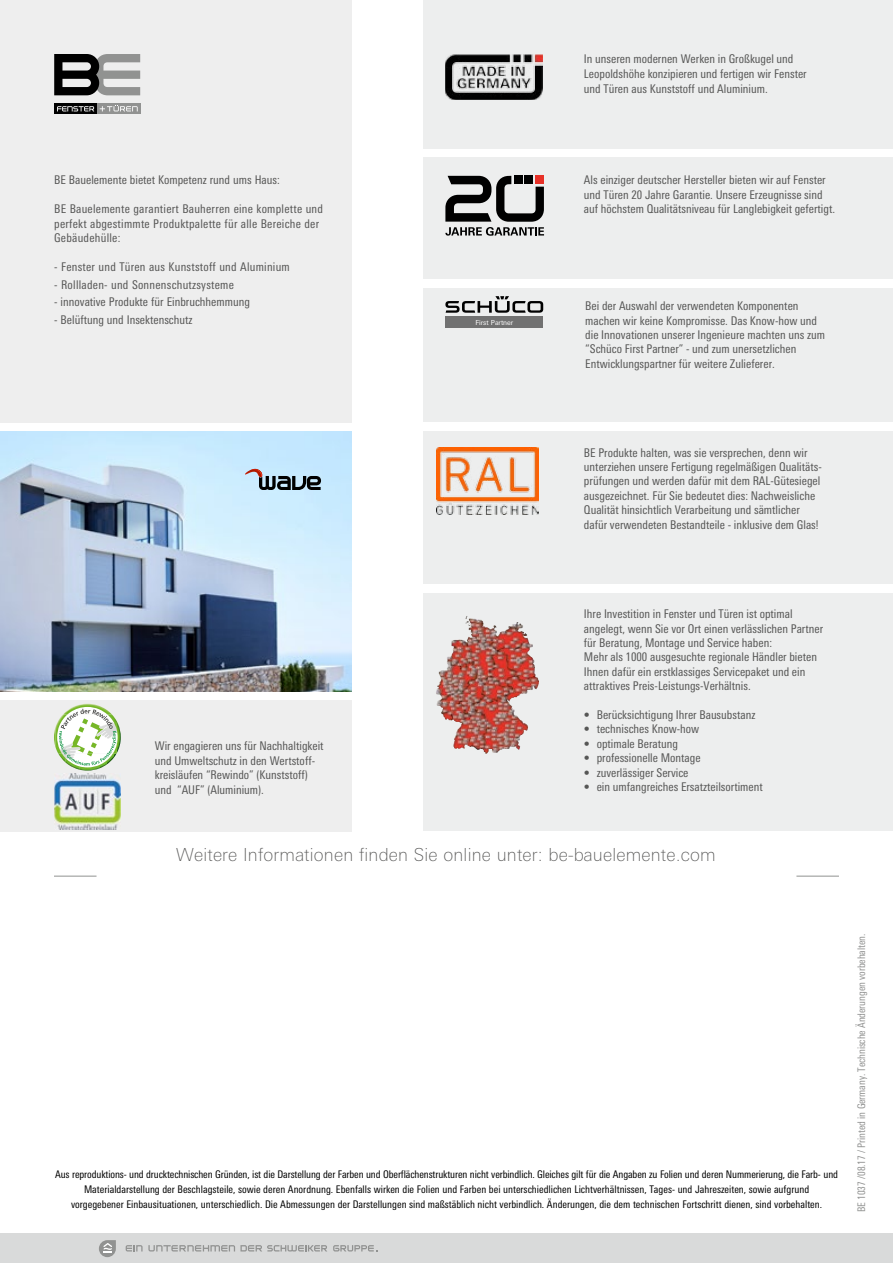
<style>
.page{position:relative;width:893px;height:1263px;background:#fff}
.page>*{position:absolute;margin:0;border:0;box-sizing:border-box;transform-origin:0 0}
.t1{font:100 18px "LT Univers Basic";letter-spacing:.01em;color:#565655}
.t2{font:condensed 12px/14.4px "LT Univers";color:#565655}
.t3{font:condensed 12px/14.4px "LT Univers";letter-spacing:.02em;color:#565655}
.t4{font:condensed 10.5px/15px "LT Univers";color:#000;text-align:center}
.t5{font:condensed 10.5px "LT Univers";letter-spacing:-.01em;color:#919291}
.t6{font:6.9px "LT Univers Basic";color:#fff}
</style>
<div class="page">
<img style="left:0;top:431px;width:352px;height:260px">
<svg style="left:245px;top:469px;width:76px;height:21px;background:#8595a0"></svg>
<div style="left:423px;top:288px;width:470px;height:134px;background:#edeeee"></div>
<div style="left:445px;top:317px;width:98px;height:11px;background:#717171"></div>
<svg style="left:445px;top:296px;width:98px;height:17px"></svg>
<div style="left:423px;top:593px;width:470px;height:238px;background:#edeeee"></div>
<div style="left:423px;top:157px;width:470px;height:122px;background:#edeeee"></div>
<div style="left:423px;top:0;width:470px;height:148px;background:#edeeee"></div>
<hr style="left:796px;top:876px;width:43px;height:1px;background:#919291">
<hr style="left:54px;top:876px;width:43px;height:1px;background:#919291">
<div style="left:0;top:1233px;width:893px;height:30px;background:#d9dada"></div>
<svg style="left:126px;top:1245px;width:201px;height:6px"></svg>
<svg style="left:333px;top:1245px;width:44px;height:6px"></svg>
<svg style="left:99px;top:1240px;width:17px;height:17px"></svg>
<div style="left:0;top:0;width:352px;height:422px;background:#eee"></div>
<div style="left:423px;top:431px;width:470px;height:153px;background:#edeeee"></div>
<img style="left:437px;top:448px;width:102px;height:67px">
<img style="left:436px;top:616px;width:39px;height:78px">
<img style="left:445px;top:54px;width:97px;height:46px">
<svg style="left:445px;top:176px;width:99px;height:60px"></svg>
<svg style="left:54px;top:104px;width:43px;height:10px"></svg>
<svg style="left:97px;top:104px;width:43px;height:10px"></svg>
<svg style="left:57px;top:106px;width:37px;height:5px"></svg>
<svg style="left:100px;top:105px;width:38px;height:6px"></svg>
<svg style="left:54px;top:54px;width:86px;height:41px"></svg>
<div style="left:0;top:700px;width:352px;height:131px;background:#eee"></div>
<img style="left:54px;top:773px;width:67px;height:56px">
<img style="left:54px;top:704px;width:51px;height:41px">
<img style="left:118px;top:724px;width:3px;height:27px">
<img style="left:79px;top:768px;width:21px;height:3px">
<img style="left:55px;top:714px;width:3px;height:39px">
<svg style="left:58px;top:709px;width:60px;height:59px"></svg>
<p class="t2" style="left:584px;top:51px;width:224px;line-height:15px">In unseren modernen Werken in Großkugel und<br>Leopoldshöhe konzipieren und fertigen wir Fenster und Türen aus Kunststoff und Aluminium.</p>
<p class="t2" style="left:54px;top:173px;width:227px">BE Bauelemente bietet Kompetenz rund ums Haus:</p>
<p class="t3" style="left:54px;top:202px;width:270px">BE Bauelemente garantiert Bauherren eine komplette und perfekt abgestimmte Produktpalette für alle Bereiche der<br>Gebäudehülle:</p>
<p class="t3" style="left:54px;top:259px;width:237px">- Fenster und Türen aus Kunststoff und Aluminium</p>
<p class="t3" style="left:54px;top:277px;width:181px">- Rollladen- und Sonnenschutzsysteme</p>
<p class="t2" style="left:54px;top:295px;width:197px">- innovative Produkte für Einbruchhemmung</p>
<p class="t2" style="left:54px;top:313px;width:140px">- Belüftung und Insektenschutz</p>
<p class="t6" style="left:475px;top:319px;width:39px">First Partner</p>
<p class="t2" style="left:584px;top:173px;width:253px">Als einziger deutscher Hersteller bieten wir auf Fenster und Türen 20 Jahre Garantie. Unsere Erzeugnisse sind auf höchstem Qualitätsniveau für Langlebigkeit gefertigt.</p>
<p class="t2" style="left:585px;top:299px;width:241px">Bei der Auswahl der verwendeten Komponenten machen wir keine Kompromisse. Das Know-how und die Innovationen unserer Ingenieure machten uns zum “Schüco First Partner” - und zum unersetzlichen Entwicklungspartner für weitere Zulieferer.</p>
<p class="t2" style="left:584px;top:445px;width:239px">BE Produkte halten, was sie versprechen, denn wir unterziehen unsere Fertigung regelmäßigen Qualitäts&shy;prüfungen und werden dafür mit dem RAL-Gütesiegel ausgezeichnet. Für Sie bedeutet dies: Nachweisliche Qualität hinsichtlich Verarbeitung und sämtlicher dafür verwendeten Bestandteile - inklusive dem Glas!</p>
<p class="t2" style="left:155px;top:739px;width:170px">Wir engagieren uns für Nachhaltigkeit und Umweltschutz in den Wertstoff&shy;kreisläufen “Rewindo” (Kunststoff) und “AUF” (Aluminium).</p>
<p class="t2" style="left:584px;top:607px;width:241px">Ihre Investition in Fenster und Türen ist optimal angelegt, wenn Sie vor Ort einen verlässlichen Partner für Beratung, Montage und Service haben:<br>Mehr als 1000 ausgesuchte regionale Händler bieten Ihnen dafür ein erstklassiges Servicepaket und ein attraktives Preis-Leistungs-Verhältnis.</p>
<p class="t2" style="left:584px;top:707px;width:173px">• Berücksichtigung Ihrer Bausubstanz</p>
<p class="t2" style="left:584px;top:722px;width:117px">• technisches Know-how</p>
<p class="t2" style="left:584px;top:736px;width:96px">• optimale Beratung</p>
<p class="t2" style="left:584px;top:751px;width:118px">• professionelle Montage</p>
<p class="t2" style="left:584px;top:765px;width:106px">• zuverlässiger Service</p>
<p class="t2" style="left:584px;top:779px;width:180px">• ein umfangreiches Ersatzteilsortiment</p>
<h1 class="t1" style="left:176px;top:844px;width:541px">Weitere Informationen finden Sie online unter: be-bauelemente.com</h1>
<p class="t4" style="left:55px;top:1166px;width:784px">Aus reproduktions- und drucktechnischen Gründen, ist die Darstellung der Farben und Oberflächenstrukturen nicht verbindlich. Gleiches gilt für die Angaben zu Folien und deren Nummerierung, die Farb- und<br>Materialdarstellung der Beschlagsteile, sowie deren Anordnung. Ebenfalls wirken die Folien und Farben bei unterschiedlichen Lichtverhältnissen, Tages- und Jahreszeiten, sowie aufgrund<br>vorgegebener Einbausituationen, unterschiedlich. Die Abmessungen der Darstellungen sind maßstäblich nicht verbindlich. Änderungen, die dem technischen Fortschritt dienen, sind vorbehalten.</p>
<p class="t5" style="left:855px;top:1212px;width:279px;rotate:-90deg">BE 1037 /08.17 / Printed in Germany. Technische Änderungen vorbehalten.</p>
</div>
